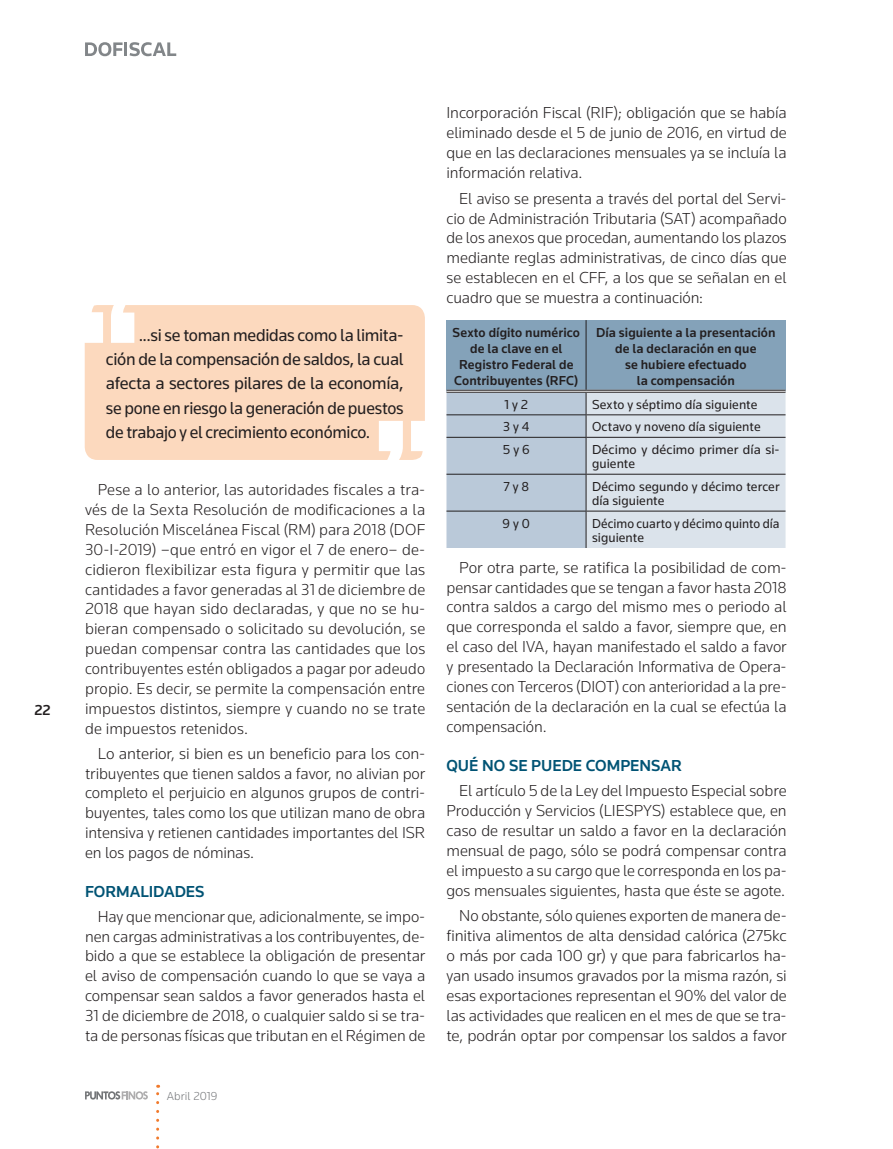
<style>
.page{position:relative;width:893px;height:1149px;background:#fff}
.page>*{position:absolute;margin:0;border:0;box-sizing:border-box;transform-origin:0 0}
.Ventana{font:18px/24px "Knowledge";letter-spacing:-.015em;color:#231f20;text-align:justify}
.Texto_corrido{font:300 16.5px/20px "Knowledge";letter-spacing:-.005em;color:#231f20;text-align:justify}
.Titulo_parrafo{font:500 16.5px "Knowledge";color:#005374}
.t1{font:500 15px "Knowledge";color:#231f20}
.Texto_tabla{font:13.5px/14.4px "Knowledge";letter-spacing:.005em;color:#231f20}
.Texto_tabla_encabeza{font:500 13.5px/16.2px "Knowledge";letter-spacing:.005em;color:#231f20;text-align:center}
.t2{font:300 12px "Knowledge";letter-spacing:.01em;color:#737578}
</style>
<div class="page">
<svg style="left:85px;top:1091px;width:63px;height:8px"></svg>
<svg style="left:85px;top:42px;width:38px;height:14px"></svg>
<hr style="left:124px;top:42px;width:3px;height:14px;background:#828689">
<svg style="left:130px;top:42px;width:46px;height:14px"></svg>
<svg style="left:156px;top:1084px;width:3px;height:65px"></svg>
<div style="left:446px;top:320px;width:140px;height:71px;background:#84a2b9"></div>
<div style="left:586px;top:320px;width:199px;height:71px;background:#84a2b9"></div>
<hr style="left:446px;top:389px;width:140px;height:3px;background:#fff">
<hr style="left:586px;top:389px;width:199px;height:3px;background:#fff">
<hr style="left:586px;top:320px;width:1px;height:69px;background:#231f20">
<svg style="left:446px;top:392px;width:339px;height:156px;background:#c9d4df"></svg>
<hr style="left:446px;top:437px;width:140px;height:1px;background:#231f20">
<hr style="left:586px;top:437px;width:199px;height:1px;background:#231f20">
<hr style="left:586px;top:437px;width:1px;height:36px;background:#231f20">
<hr style="left:446px;top:473px;width:140px;height:1px;background:#231f20">
<hr style="left:586px;top:473px;width:199px;height:1px;background:#231f20">
<hr style="left:586px;top:474px;width:1px;height:36px;background:#231f20">
<hr style="left:446px;top:510px;width:140px;height:1px;background:#231f20">
<hr style="left:586px;top:510px;width:199px;height:1px;background:#231f20">
<hr style="left:586px;top:511px;width:1px;height:37px;background:#231f20">
<hr style="left:446px;top:389px;width:140px;height:1px;background:#231f20">
<hr style="left:446px;top:391px;width:140px;height:1px;background:#231f20">
<hr style="left:586px;top:389px;width:199px;height:1px;background:#231f20">
<hr style="left:586px;top:391px;width:199px;height:1px;background:#231f20">
<div style="left:85px;top:305px;width:340px;height:155px;background:#fcd9be;border-radius:13px"></div>
<svg style="left:379px;top:421px;width:46px;height:39px"></svg>
<svg style="left:85px;top:305px;width:49px;height:38px"></svg>
<p class="t1" style="left:34px;top:700px;width:18px">22</p>
<p class="Ventana" style="left:106px;top:323px;width:299px;text-indent:33px">...si se toman medidas como la limita&shy;ción de la compensación de saldos, la cual afecta a sectores pilares de la economía, se pone en riesgo la generación de puestos de trabajo y el crecimiento económico.</p>
<p class="Texto_corrido" style="left:85px;top:479px;width:342px;text-indent:13px">Pese a lo anterior, las autoridades fiscales a tra&shy;vés de la Sexta Resolución de modificaciones a la Resolución Miscelánea Fiscal (RM) para 2018 (DOF 30-I-2019) –que entró en vigor el 7 de enero– de&shy;cidieron flexibilizar esta figura y permitir que las cantidades a favor generadas al 31 de diciembre de 2018 que hayan sido declaradas, y que no se hu&shy;bieran compensado o solicitado su devolución, se puedan compensar contra las cantidades que los contribuyentes estén obligados a pagar por adeudo propio. Es decir, se permite la compensación entre impuestos distintos, siempre y cuando no se trate de impuestos retenidos.</p>
<p class="Texto_corrido" style="left:85px;top:742px;width:342px;text-indent:13px">Lo anterior, si bien es un beneficio para los con&shy;tribuyentes que tienen saldos a favor, no alivian por completo el perjuicio en algunos grupos de contri&shy;buyentes, tales como los que utilizan mano de obra intensiva y retienen cantidades importantes del ISR en los pagos de nóminas.</p>
<p class="Titulo_parrafo" style="left:85px;top:880px;width:121px">FORMALIDADES</p>
<p class="Texto_corrido" style="left:85px;top:905px;width:342px;text-indent:13px">Hay que mencionar que, adicionalmente, se impo&shy;nen cargas administrativas a los contribuyentes, de&shy;bido a que se establece la obligación de presentar el aviso de compensación cuando lo que se vaya a compensar sean saldos a favor generados hasta el 31 de diciembre de 2018, o cualquier saldo si se tra&shy;ta de personas físicas que tributan en el Régimen de</p>
<p class="t2" style="left:167px;top:1087px;width:52px">Abril 2019</p>
<p class="Texto_corrido" style="left:446px;top:103px;width:342px">Incorporación Fiscal (RIF); obligación que se había eliminado desde el 5 de junio de 2016, en virtud de que en las declaraciones mensuales ya se incluía la información relativa.</p>
<p class="Texto_corrido" style="left:446px;top:188px;width:342px;text-indent:13px">El aviso se presenta a través del portal del Servi&shy;cio de Administración Tributaria (SAT) acompañado de los anexos que procedan, aumentando los plazos mediante reglas administrativas, de cinco días que se establecen en el CFF, a los que se señalan en el cuadro que se muestra a continuación:</p>
<p class="Texto_tabla_encabeza" style="left:453px;top:323px;width:129px">Sexto dígito numérico de la clave en el<br>Registro Federal de<br>Contribuyentes (RFC)</p>
<p class="Texto_tabla_encabeza" style="left:596px;top:323px;width:181px">Día siguiente a la presentación de la declaración en que<br>se hubiere efectuado<br>la compensación</p>
<p class="Texto_tabla" style="left:504px;top:397px;width:25px">1 y 2</p>
<p class="Texto_tabla" style="left:592px;top:397px;width:167px">Sexto y séptimo día siguiente</p>
<p class="Texto_tabla" style="left:503px;top:419px;width:28px">3 y 4</p>
<p class="Texto_tabla" style="left:592px;top:419px;width:170px">Octavo y noveno día siguiente</p>
<p class="Texto_tabla" style="left:503px;top:441px;width:28px">5 y 6</p>
<p class="Texto_tabla" style="left:592px;top:441px;width:189px">Décimo y décimo primer día si&shy;guiente</p>
<p class="Texto_tabla" style="left:503px;top:478px;width:27px">7 y 8</p>
<p class="Texto_tabla" style="left:592px;top:478px;width:189px">Décimo segundo y décimo tercer día siguiente</p>
<p class="Texto_tabla" style="left:503px;top:515px;width:29px">9 y 0</p>
<p class="Texto_tabla" style="left:592px;top:515px;width:189px">Décimo cuarto y décimo quinto día siguiente</p>
<p class="Texto_corrido" style="left:446px;top:556px;width:342px;text-indent:13px">Por otra parte, se ratifica la posibilidad de com&shy;pensar cantidades que se tengan a favor hasta 2018 contra saldos a cargo del mismo mes o periodo al que corresponda el saldo a favor, siempre que, en el caso del IVA, hayan manifestado el saldo a favor y presentado la Declaración Informativa de Opera&shy;ciones con Terceros (DIOT) con anterioridad a la pre&shy;sentación de la declaración en la cual se efectúa la compensación.</p>
<p class="Titulo_parrafo" style="left:446px;top:754px;width:237px">QUÉ NO SE PUEDE COMPENSAR</p>
<p class="Texto_corrido" style="left:446px;top:780px;width:342px;text-indent:13px">El artículo 5 de la Ley del Impuesto Especial sobre Producción y Servicios (LIESPYS) establece que, en caso de resultar un saldo a favor en la declaración mensual de pago, sólo se podrá compensar contra el impuesto a su cargo que le corresponda en los pa&shy;gos mensuales siguientes, hasta que éste se agote.</p>
<p class="Texto_corrido" style="left:446px;top:905px;width:342px;text-indent:13px">No obstante, sólo quienes exporten de manera de&shy;finitiva alimentos de alta densidad calórica (275kc o más por cada 100 gr) y que para fabricarlos ha&shy;yan usado insumos gravados por la misma razón, si esas exportaciones representan el 90% del valor de las actividades que realicen en el mes de que se tra&shy;te, podrán optar por compensar los saldos a favor</p>
</div>
